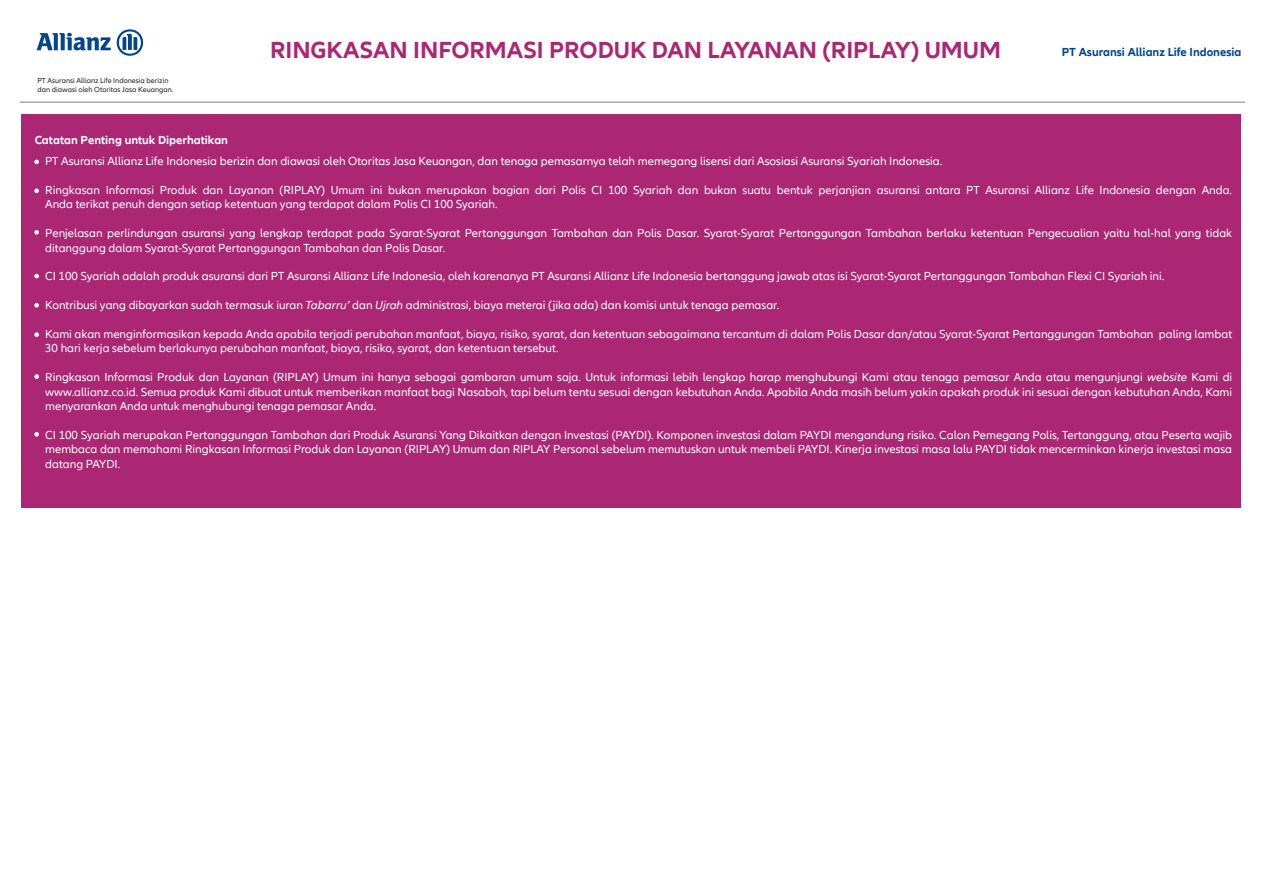
<style>
.page{position:relative;width:1263px;height:893px;background:#fff}
.page>*{position:absolute;margin:0;border:0;box-sizing:border-box;transform-origin:0 0}
.t1{font:700 24px "Allianz Neo";color:#ab2773}
.t2{font:12px/14.4px "Allianz Neo";color:#fff}
.t3{font:700 12px "Allianz Neo";color:#fff}
.t4{font:700 12px "Allianz Neo";color:#01468c}
.t5{font:7.5px/9px "Allianz Neo";color:#231f20}
.s1{font-style:italic}
</style>
<div class="page">
<hr style="left:20px;top:101px;width:1225px;height:2px;background:#a8a9ad">
<svg style="left:37px;top:33px;width:74px;height:17px"></svg>
<svg style="left:117px;top:29px;width:26px;height:27px"></svg>
<div style="left:21px;top:114px;width:1220px;height:394px;background:#ab2773"></div>
<svg style="left:34px;top:188px;width:5px;height:5px"></svg>
<svg style="left:34px;top:332px;width:5px;height:5px"></svg>
<svg style="left:34px;top:374px;width:5px;height:5px"></svg>
<svg style="left:34px;top:432px;width:5px;height:5px"></svg>
<svg style="left:34px;top:303px;width:5px;height:5px"></svg>
<svg style="left:34px;top:230px;width:5px;height:5px"></svg>
<svg style="left:34px;top:274px;width:5px;height:4px"></svg>
<svg style="left:34px;top:160px;width:5px;height:4px"></svg>
<p class="t5" style="left:38px;top:76px;width:138px">PT Asuransi Allianz Life Indonesia berizin dan diawasi oleh Otoritas Jasa Keuangan.</p>
<h1 class="t1" style="left:270px;top:36px;width:732px">RINGKASAN INFORMASI PRODUK DAN LAYANAN (RIPLAY) UMUM</h1>
<p class="t4" style="left:1062px;top:45px;width:181px">PT Asuransi Allianz Life Indonesia</p>
<p class="t3" style="left:35px;top:133px;width:195px">Catatan Penting untuk Diperhatikan</p>
<p class="t2" style="left:45px;top:154px;width:899px">PT Asuransi Allianz Life Indonesia berizin dan diawasi oleh Otoritas Jasa Keuangan, dan tenaga pemasarnya telah memegang lisensi dari Asosiasi Asuransi Syariah Indonesia.</p>
<p class="t2" style="left:45px;top:183px;width:1188px">Ringkasan Informasi Produk dan Layanan (RIPLAY) Umum ini bukan merupakan bagian dari Polis CI 100 Syariah dan bukan suatu bentuk perjanjian asuransi antara PT Asuransi Allianz Life Indonesia dengan Anda.<br>Anda terikat penuh dengan setiap ketentuan yang terdapat dalam Polis CI 100 Syariah.</p>
<p class="t2" style="left:45px;top:226px;width:1188px">Penjelasan perlindungan asuransi yang lengkap terdapat pada Syarat-Syarat Pertanggungan Tambahan dan Polis Dasar. Syarat-Syarat Pertanggungan Tambahan berlaku ketentuan Pengecualian yaitu hal-hal yang tidak ditanggung dalam Syarat-Syarat Pertanggungan Tambahan dan Polis Dasar.</p>
<p class="t2" style="left:45px;top:270px;width:1121px">CI 100 Syariah adalah produk asuransi dari PT Asuransi Allianz Life Indonesia, oleh karenanya PT Asuransi Allianz Life Indonesia bertanggung jawab atas isi Syarat-Syarat Pertanggungan Tambahan Flexi CI Syariah ini.</p>
<p class="t2" style="left:45px;top:298px;width:735px">Kontribusi yang dibayarkan sudah termasuk iuran <span class="s1">Tabarru’</span> dan <span class="s1">Ujrah</span> administrasi, biaya meterai (jika ada) dan komisi untuk tenaga pemasar.</p>
<p class="t2" style="left:45px;top:327px;width:1188px">Kami akan menginformasikan kepada Anda apabila terjadi perubahan manfaat, biaya, risiko, syarat, dan ketentuan sebagaimana tercantum di dalam Polis Dasar dan/atau Syarat-Syarat Pertanggungan Tambahan paling lambat<br>30 hari kerja sebelum berlakunya perubahan manfaat, biaya, risiko, syarat, dan ketentuan tersebut.</p>
<p class="t2" style="left:45px;top:370px;width:1188px;text-align:justify">Ringkasan Informasi Produk dan Layanan (RIPLAY) Umum ini hanya sebagai gambaran umum saja. Untuk informasi lebih lengkap harap menghubungi Kami atau tenaga pemasar Anda atau mengunjungi <span class="s1">website</span> Kami di www.allianz.co.id. Semua produk Kami dibuat untuk memberikan manfaat bagi Nasabah, tapi belum tentu sesuai dengan kebutuhan Anda. Apabila Anda masih belum yakin apakah produk ini sesuai dengan kebutuhan Anda, Kami menyarankan Anda untuk menghubungi tenaga pemasar Anda.</p>
<p class="t2" style="left:45px;top:428px;width:1188px;text-align:justify">CI 100 Syariah merupakan Pertanggungan Tambahan dari Produk Asuransi Yang Dikaitkan dengan Investasi (PAYDI). Komponen investasi dalam PAYDI mengandung risiko. Calon Pemegang Polis, Tertanggung, atau Peserta wajib membaca dan memahami Ringkasan Informasi Produk dan Layanan (RIPLAY) Umum dan RIPLAY Personal sebelum memutuskan untuk membeli PAYDI. Kinerja investasi masa lalu PAYDI tidak mencerminkan kinerja investasi masa datang PAYDI.</p>
</div>
